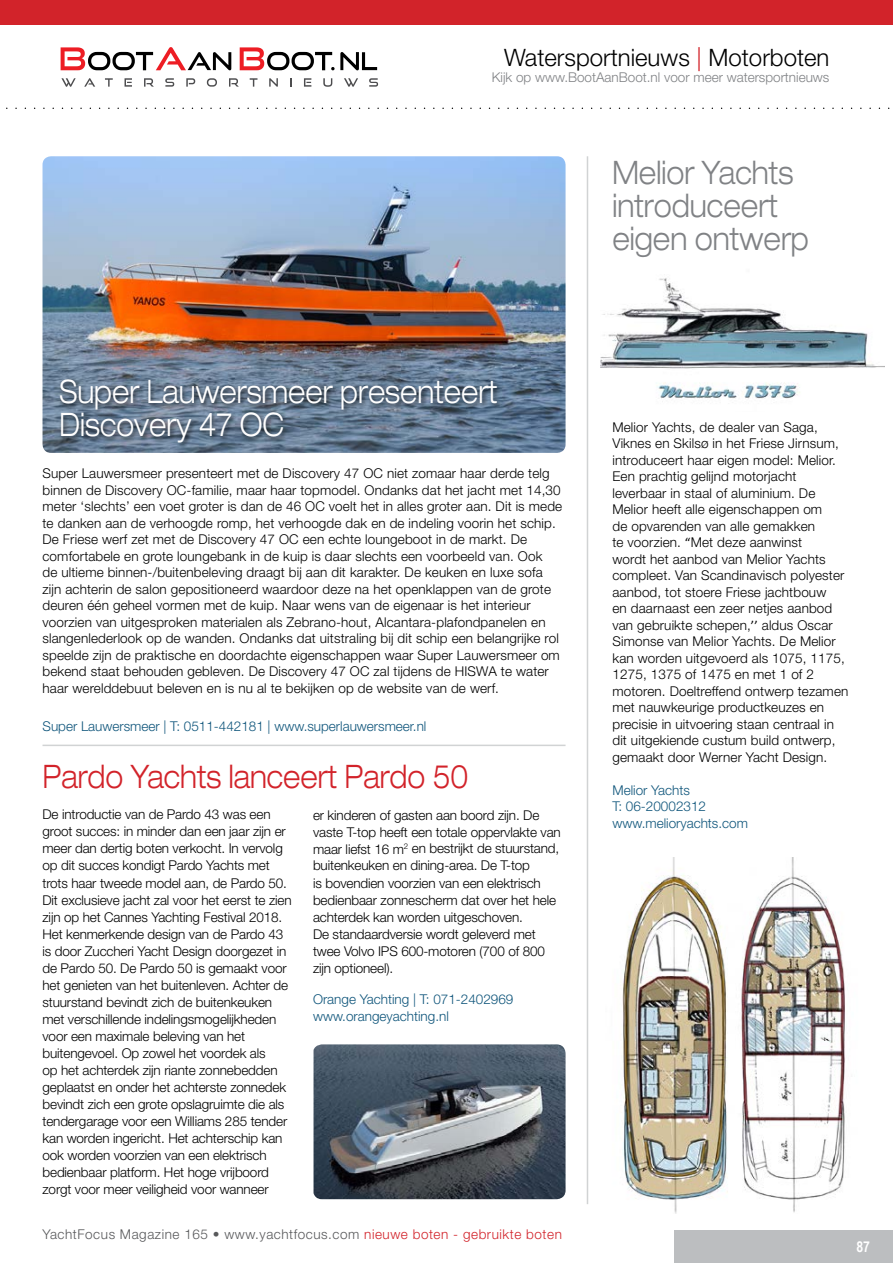
<style>
.page{position:relative;width:893px;height:1263px;background:#fff}
.page>*{position:absolute;margin:0;border:0;box-sizing:border-box;transform-origin:0 0}
.t1{font:300 expanded 32.4px/33px "Helvetica Neue LT Std";color:#fff;scale:.82 1}
.t2{font:300 expanded 32.4px/33px "Helvetica Neue LT Std";color:#808285;scale:.83 1}
.t3{font:300 expanded 32.4px "Helvetica Neue LT Std";color:#d2232a;scale:.82 1}
.t4{font:300 24px "Helvetica Neue LT Std";color:#000}
.t5{font:700 15px "Arial Narrow";color:#fff}
.t6{font:300 13.5px/16.5px "Helvetica Neue LT Std";letter-spacing:.01em;color:#000}
.t7{font:300 13.5px/17px "Helvetica Neue LT Std";letter-spacing:-.01em;color:#000}
.t8{font:300 13.5px/16.5px "Helvetica Neue LT Std";color:#0f557b}
.t9{font:300 13.5px "Helvetica Neue LT Std";letter-spacing:.04em;color:#58595b}
.t10{font:300 13.5px "Helvetica Neue LT Std";color:#808285}
.s1{color:#d2232a}
.s2{font-family:"Calibri";font-weight:400}
</style>
<div class="page">
<div style="left:0;top:0;width:893px;height:25px;background:#d2232a"></div>
<svg style="left:61px;top:47px;width:170px;height:23px"></svg>
<svg style="left:240px;top:47px;width:137px;height:23px"></svg>
<svg style="left:61px;top:78px;width:15px;height:9px"></svg>
<svg style="left:84px;top:78px;width:11px;height:9px"></svg>
<svg style="left:105px;top:78px;width:8px;height:9px"></svg>
<svg style="left:125px;top:78px;width:7px;height:9px"></svg>
<svg style="left:144px;top:78px;width:10px;height:9px"></svg>
<svg style="left:165px;top:78px;width:9px;height:9px"></svg>
<svg style="left:186px;top:78px;width:9px;height:9px"></svg>
<svg style="left:207px;top:78px;width:10px;height:9px"></svg>
<svg style="left:229px;top:78px;width:10px;height:9px"></svg>
<svg style="left:250px;top:78px;width:7px;height:9px"></svg>
<svg style="left:269px;top:78px;width:9px;height:9px"></svg>
<svg style="left:290px;top:78px;width:2px;height:9px"></svg>
<svg style="left:304px;top:78px;width:7px;height:9px"></svg>
<svg style="left:323px;top:78px;width:9px;height:9px"></svg>
<svg style="left:344px;top:78px;width:14px;height:9px"></svg>
<svg style="left:369px;top:78px;width:9px;height:9px"></svg>
<img style="left:43px;top:156px;width:523px;height:297px">
<hr style="left:43px;top:745px;width:523px;height:1px;background:#d1d3d4">
<hr style="left:587px;top:156px;width:1px;height:1048px;background:#d1d3d4">
<img style="left:314px;top:1044px;width:252px;height:155px">
<div style="left:58px;top:377px;width:445px;height:72px;background:#000;opacity:.75"></div>
<img style="left:600px;top:278px;width:284px;height:124px">
<img style="left:622px;top:857px;width:223px;height:356px">
<div style="left:674px;top:1230px;width:219px;height:33px;background:#bcbec0"></div>
<h2 class="t4" style="left:504px;top:43px;width:327px">Watersportnieuws <span class="s1">|</span> Motorboten</h2>
<p class="t10" style="left:492px;top:69px;width:339px">Kijk op www.BootAanBoot.nl voor meer watersportnieuws</p>
<h1 class="t2" style="left:612px;top:156px;width:238px">Melior Yachts introduceert eigen ontwerp</h1>
<h1 class="t1" style="left:60px;top:375px;width:536px">Super Lauwersmeer presenteert<br>Discovery 47 OC</h1>
<p class="t6" style="left:43px;top:465px;width:521px">Super Lauwersmeer presenteert met de Discovery 47 OC niet zomaar haar derde telg binnen de Discovery OC-familie, maar haar topmodel. Ondanks dat het jacht met 14,30 meter ‘slechts’ een voet groter is dan de 46 OC voelt het in alles groter aan. Dit is mede te danken aan de verhoogde romp, het verhoogde dak en de indeling voorin het schip.<br>De Friese werf zet met de Discovery 47 OC een echte loungeboot in de markt. De comfortabele en grote loungebank in de kuip is daar slechts een voorbeeld van. Ook<br>de ultieme binnen-/buitenbeleving draagt bij aan dit karakter. De keuken en luxe sofa zijn achterin de salon gepositioneerd waardoor deze na het openklappen van de grote deuren één geheel vormen met de kuip. Naar wens van de eigenaar is het interieur voorzien van uitgesproken materialen als Zebrano-hout, Alcantara-plafondpanelen en slangenlederlook op de wanden. Ondanks dat uitstraling bij dit schip een belangrijke rol speelde zijn de praktische en doordachte eigenschappen waar Super Lauwersmeer om bekend staat behouden gebleven. De Discovery 47 OC zal tijdens de HISWA te water haar werelddebuut beleven en is nu al te bekijken op de website van de werf.</p>
<p class="t8" style="left:43px;top:717px;width:385px">Super Lauwersmeer | T: 0511-442181 | www.superlauwersmeer.nl</p>
<h1 class="t3" style="left:43px;top:757px;width:521px">Pardo Yachts lanceert Pardo 50</h1>
<p class="t7" style="left:43px;top:806px;width:251px">De introductie van de Pardo 43 was een groot succes: in minder dan een jaar zijn er meer dan dertig boten verkocht. In vervolg op dit succes kondigt Pardo Yachts met trots haar tweede model aan, de Pardo 50.<br>Dit exclusieve jacht zal voor het eerst te zien zijn op het Cannes Yachting Festival 2018.<br>Het kenmerkende design van de Pardo 43 is door Zuccheri Yacht Design doorgezet in de Pardo 50. De Pardo 50 is gemaakt voor het genieten van het buitenleven. Achter de stuurstand bevindt zich de buitenkeuken met verschillende indelingsmogelijkheden voor een maximale beleving van het buitengevoel. Op zowel het voordek als<br>op het achterdek zijn riante zonnebedden geplaatst en onder het achterste zonnedek bevindt zich een grote opslagruimte die als tendergarage voor een Williams 285 tender kan worden ingericht. Het achterschip kan ook worden voorzien van een elektrisch bedienbaar platform. Het hoge vrijboord zorgt voor meer veiligheid voor wanneer</p>
<p class="t7" style="left:313px;top:806px;width:249px">er kinderen of gasten aan boord zijn. De vaste T-top heeft een totale oppervlakte van maar liefst 16 m<sup>2</sup> en bestrijkt de stuurstand, buitenkeuken en dining-area. De T-top<br>is bovendien voorzien van een elektrisch bedienbaar zonnescherm dat over het hele achterdek kan worden uitgeschoven.<br>De standaardversie wordt geleverd met twee Volvo IPS 600-motoren (700 of 800 zijn optioneel).</p>
<p class="t8" style="left:313px;top:990px;width:202px;line-height:17px">Orange Yachting | T: 071-2402969 www.orangeyachting.nl</p>
<p class="t9" style="left:43px;top:1226px;width:521px">YachtFocus Magazine 165 • www.yachtfocus.com <span class="s1">nieuwe boten - gebruikte boten</span></p>
<p class="t6" style="left:612px;top:418px;width:237px">Melior Yachts, de dealer van Saga, Viknes en Skilsø in het Friese Jirnsum, introduceert haar eigen model: Melior.<br>Een prachtig gelijnd motorjacht leverbaar in staal of aluminium. De Melior heeft alle eigenschappen om<br>de opvarenden van alle gemakken<br>te voorzien. <span class="s2">“</span>Met deze aanwinst<br>wordt het aanbod van Melior Yachts compleet. Van Scandinavisch polyester aanbod, tot stoere Friese jachtbouw<br>en daarnaast een zeer netjes aanbod van gebruikte schepen,<span class="s2">’’</span> aldus Oscar Simonse van Melior Yachts. De Melior kan worden uitgevoerd als 1075, 1175, 1275, 1375 of 1475 en met 1 of 2 motoren. Doeltreffend ontwerp tezamen met nauwkeurige productkeuzes en precisie in uitvoering staan centraal in dit uitgekiende custum build ontwerp, gemaakt door Werner Yacht Design.</p>
<p class="t8" style="left:612px;top:781px;width:137px">Melior Yachts<br>T: 06-20002312 www.melioryachts.com</p>
<p class="t5" style="left:856px;top:1236px;width:15px">87</p>
</div>
